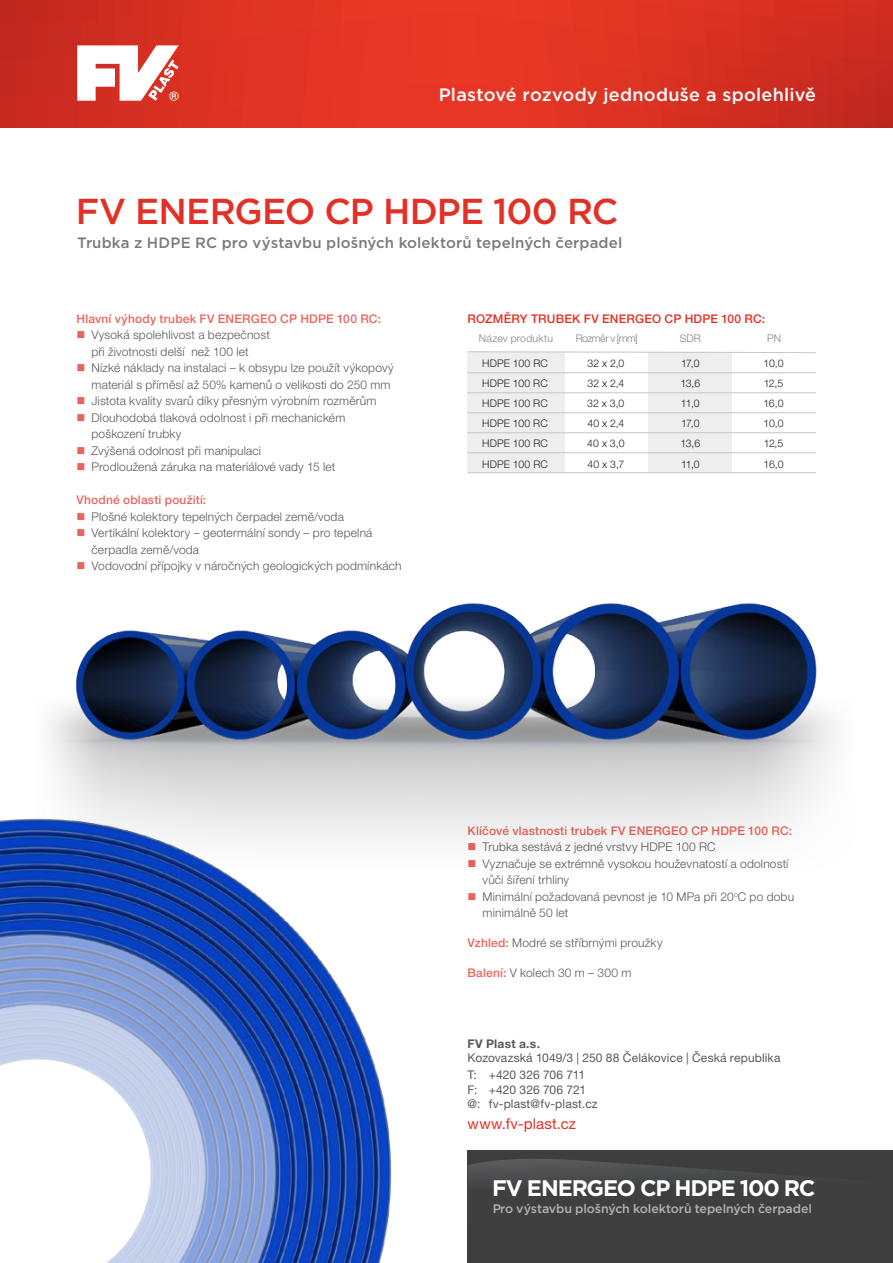
<style>
.page{position:relative;width:893px;height:1263px;background:#fff}
.page>*{position:absolute;margin:0;border:0;box-sizing:border-box;transform-origin:0 0}
.t1{font:500 36px "Gotham";letter-spacing:-.02em;color:#e33027}
.t2{font:700 22.5px "Gotham";letter-spacing:-.055em;color:#fff}
.t3{font:500 18px "Gotham";letter-spacing:.015em;color:#fff}
.t4{font:500 15px "Gotham";letter-spacing:.01em;color:#231f20}
.t5{font:15px "Helvetica Neue LT Pro";letter-spacing:.01em;color:#e33028}
.t6{font:500 12.45px "Gotham";letter-spacing:-.01em;color:#fff}
.t7{font:300 12px/16.5px "Helvetica Neue LT Pro";letter-spacing:.015em;color:#231f20}
.t8{font:500 12px "Helvetica Neue LT Pro";letter-spacing:.015em;color:#e33027}
.t9{font:12px/17.4px "Helvetica Neue LT Pro";letter-spacing:.01em;color:#58595b}
.t10{font:700 12px "Helvetica Neue LT Pro";letter-spacing:.025em;color:#58595b}
.t11{font:300 10.5px "Helvetica Neue LT Pro";letter-spacing:.01em;color:#231f20}
.t12{font:300 10.5px "Helvetica Neue LT Pro";letter-spacing:.01em;color:#808285}
.t13{font:300 10.5px "Helvetica Neue LT Pro";letter-spacing:-.04em;color:#808285}
.s1{color:#e33027}
.s2{font-weight:500;color:#e33027}
</style>
<div class="page">
<svg style="left:0;top:0;width:893px;height:128px;background:#da3122"></svg>
<svg style="left:77px;top:45px;width:102px;height:56px"></svg>
<img style="left:49px;top:361px;width:788px;height:482px">
<img style="left:0;top:787px;width:446px;height:476px">
<div style="left:468px;top:1151px;width:425px;height:112px;background:#3e3e3f"></div>
<svg style="left:468px;top:1159px;width:306px;height:23px"></svg>
<div style="left:648px;top:352px;width:84px;height:121px;background:#eeeeef"></div>
<div style="left:467px;top:352px;width:97px;height:121px;background:#eeeeef"></div>
<svg style="left:467px;top:351px;width:349px;height:3px"></svg>
<hr style="left:467px;top:372px;width:349px;height:1px;background:#c7c8ca">
<hr style="left:467px;top:392px;width:349px;height:1px;background:#c7c8ca">
<hr style="left:467px;top:412px;width:349px;height:1px;background:#c7c8ca">
<hr style="left:467px;top:432px;width:349px;height:1px;background:#c7c8ca">
<hr style="left:467px;top:452px;width:349px;height:1px;background:#c7c8ca">
<hr style="left:467px;top:472px;width:349px;height:1px;background:#c7c8ca">
<h3 class="t3" style="left:439px;top:83px;width:379px">Plastové rozvody jednoduše a spolehlivě</h3>
<h1 class="t1" style="left:76px;top:187px;width:544px">FV ENERGEO CP HDPE 100 RC</h1>
<p class="t4" style="left:77px;top:233px;width:547px">Trubka z HDPE RC pro výstavbu plošných kolektorů tepelných čerpadel</p>
<p class="t8" style="left:77px;top:311px;width:306px">Hlavní výhody trubek FV ENERGEO CP HDPE 100 RC:</p>
<p class="t7" style="left:77px;top:327px;width:195px;text-align:center"><span class="s1">■</span> Vysoká spolehlivost a bezpečnost při životnosti delší než 100 let</p>
<p class="t7" style="left:77px;top:360px;width:319px;text-align:right"><span class="s1">■</span> Nízké náklady na instalaci – k obsypu lze použít výkopový materiál s příměsí až 50% kamenů o velikosti do 250 mm</p>
<p class="t7" style="left:77px;top:393px;width:301px"><span class="s1">■</span> Jistota kvality svarů díky přesným výrobním rozměrům</p>
<p class="t7" style="left:92px;top:409px;width:255px;text-indent:-15px"><span class="s1">■</span> Dlouhodobá tlaková odolnost i při mechanickém poškození trubky</p>
<p class="t7" style="left:77px;top:442px;width:186px"><span class="s1">■</span> Zvýšená odolnost při manipulaci</p>
<p class="t7" style="left:77px;top:459px;width:260px"><span class="s1">■</span> Prodloužená záruka na materiálové vady 15 let</p>
<p class="t8" style="left:77px;top:493px;width:131px">Vhodné oblasti použití:</p>
<p class="t7" style="left:77px;top:508px;width:269px"><span class="s1">■</span> Plošné kolektory tepelných čerpadel země/voda</p>
<p class="t7" style="left:92px;top:525px;width:282px;text-indent:-15px"><span class="s1">■</span> Vertikální kolektory – geotermální sondy – pro tepelná čerpadla země/voda</p>
<p class="t7" style="left:77px;top:558px;width:327px"><span class="s1">■</span> Vodovodní přípojky v náročných geologických podmínkách</p>
<p class="t8" style="left:468px;top:311px;width:299px">ROZMĚRY TRUBEK FV ENERGEO CP HDPE 100 RC:</p>
<p class="t12" style="left:479px;top:332px;width:76px">Název produktu</p>
<p class="t13" style="left:576px;top:332px;width:64px">Rozměr v [mm]</p>
<p class="t12" style="left:680px;top:332px;width:23px">SDR</p>
<p class="t12" style="left:767px;top:332px;width:16px">PN</p>
<p class="t11" style="left:482px;top:357px;width:67px">HDPE 100 RC</p>
<p class="t11" style="left:587px;top:357px;width:38px">32 x 2,0</p>
<p class="t11" style="left:681px;top:357px;width:20px">17,0</p>
<p class="t11" style="left:764px;top:357px;width:21px">10,0</p>
<p class="t11" style="left:482px;top:377px;width:67px">HDPE 100 RC</p>
<p class="t11" style="left:587px;top:377px;width:38px">32 x 2,4</p>
<p class="t11" style="left:680px;top:377px;width:21px">13,6</p>
<p class="t11" style="left:764px;top:377px;width:21px">12,5</p>
<p class="t11" style="left:482px;top:396px;width:67px">HDPE 100 RC</p>
<p class="t11" style="left:587px;top:396px;width:39px">32 x 3,0</p>
<p class="t11" style="left:681px;top:396px;width:20px">11,0</p>
<p class="t11" style="left:764px;top:396px;width:21px">16,0</p>
<p class="t11" style="left:482px;top:416px;width:67px">HDPE 100 RC</p>
<p class="t11" style="left:587px;top:416px;width:38px">40 x 2,4</p>
<p class="t11" style="left:681px;top:416px;width:20px">17,0</p>
<p class="t11" style="left:764px;top:416px;width:21px">10,0</p>
<p class="t11" style="left:482px;top:437px;width:67px">HDPE 100 RC</p>
<p class="t11" style="left:587px;top:437px;width:39px">40 x 3,0</p>
<p class="t11" style="left:680px;top:437px;width:21px">13,6</p>
<p class="t11" style="left:764px;top:437px;width:21px">12,5</p>
<p class="t11" style="left:482px;top:458px;width:67px">HDPE 100 RC</p>
<p class="t11" style="left:587px;top:458px;width:38px">40 x 3,7</p>
<p class="t11" style="left:681px;top:458px;width:20px">11,0</p>
<p class="t11" style="left:764px;top:458px;width:21px">16,0</p>
<p class="t8" style="left:468px;top:823px;width:326px">Klíčové vlastnosti trubek FV ENERGEO CP HDPE 100 RC:</p>
<p class="t7" style="left:468px;top:838px;width:250px"><span class="s1">■</span> Trubka sestává z jedné vrstvy HDPE 100 RC</p>
<p class="t7" style="left:483px;top:855px;width:307px;text-indent:-15px"><span class="s1">■</span> Vyznačuje se extrémně vysokou houževnatostí a odolností vůči šíření trhliny</p>
<p class="t7" style="left:483px;top:888px;width:313px;text-indent:-15px"><span class="s1">■</span> Minimální požadovaná pevnost je 10 MPa při 20<sup>o</sup>C po dobu minimálně 50 let</p>
<p class="t7" style="left:468px;top:934px;width:196px"><span class="s2">Vzhled:</span> Modré se stříbrnými proužky</p>
<p class="t7" style="left:468px;top:964px;width:165px"><span class="s2">Balení:</span> V kolech 30 m – 300 m</p>
<p class="t10" style="left:468px;top:1036px;width:74px">FV Plast a.s.</p>
<p class="t9" style="left:468px;top:1049px;width:314px">Kozovazská 1049/3 | 250 88 Čelákovice | Česká republika<br>T: +420 326 706 711</p>
<p class="t9" style="left:468px;top:1082px;width:132px;line-height:14.4px">F: +420 326 706 721 @: fv-plast@fv-plast.cz</p>
<p class="t5" style="left:468px;top:1115px;width:110px">www.fv-plast.cz</p>
<h2 class="t2" style="left:492px;top:1173px;width:325px">FV ENERGEO CP HDPE 100 RC</h2>
<p class="t6" style="left:492px;top:1201px;width:321px">Pro výstavbu plošných kolektorů tepelných čerpadel</p>
</div>
